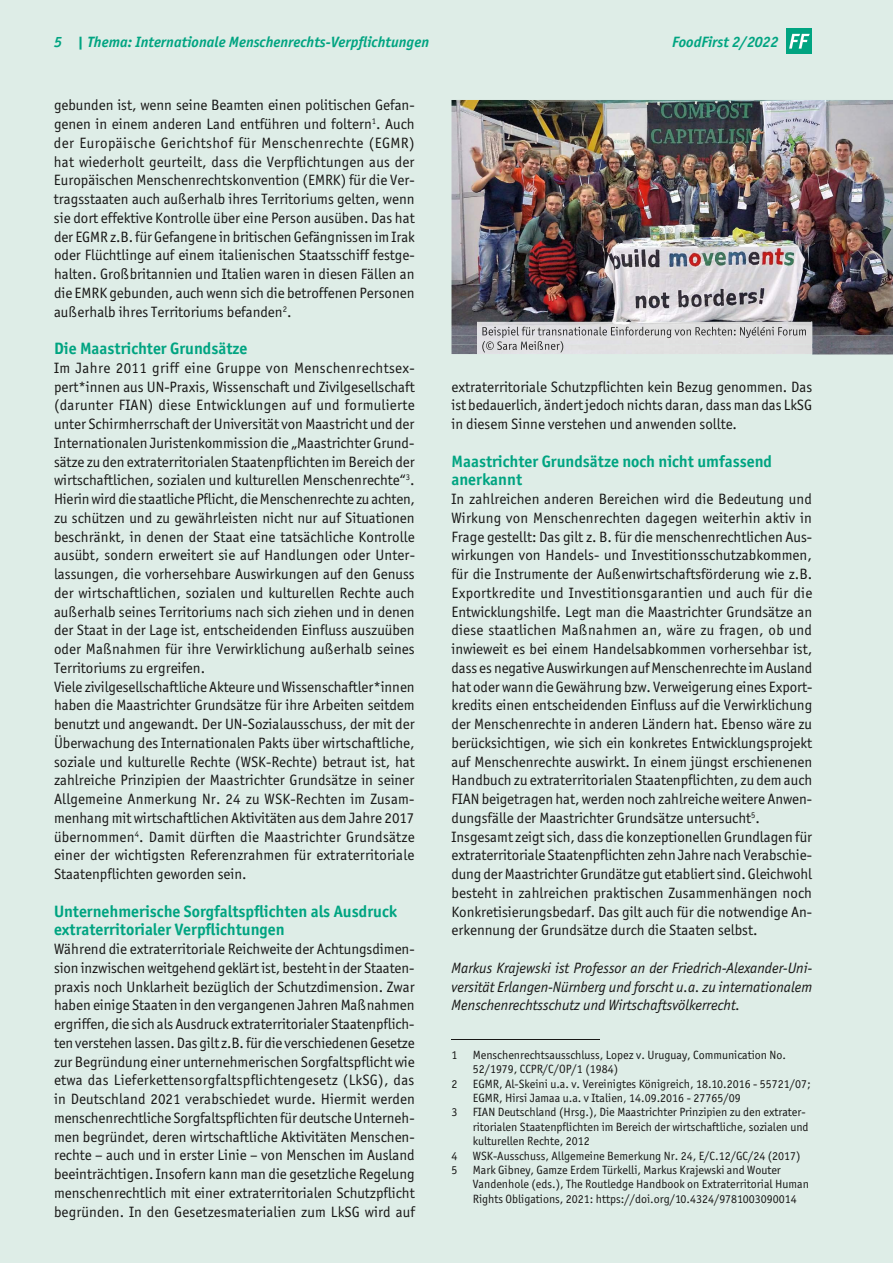
<style>
.page{position:relative;width:893px;height:1263px;background:#deede7}
.page>*{position:absolute;margin:0;border:0;box-sizing:border-box;transform-origin:0 0}
.t1{font:700 16.5px/18.8px "Officina Sans ITC";color:#00a481}
.t2{font:15px/18.8px "Officina Sans ITC Boo";color:#181716;text-align:justify}
.t3{font:15px/18.8px "Officina Sans ITC Boo It";color:#181716;text-align:justify}
.t4{font:italic 700 15px "Officina Sans ITC";color:#00a481}
.t5{font:12px/14.4px "Officina Sans ITC Boo";color:#181716}
</style>
<div class="page">
<img style="left:451px;top:344px;width:26px;height:10px">
<img style="left:451px;top:335px;width:26px;height:9px">
<img style="left:813px;top:335px;width:80px;height:19px">
<img style="left:451px;top:100px;width:442px;height:235px">
<img style="left:477px;top:322px;width:335px;height:32px">
<svg style="left:812px;top:335px;width:1px;height:19px"></svg>
<img style="left:482px;top:335px;width:324px;height:3px">
<img style="left:482px;top:327px;width:324px;height:8px">
<img style="left:482px;top:344px;width:81px;height:9px">
<img style="left:482px;top:341px;width:81px;height:3px">
<hr style="left:451px;top:1039px;width:149px;height:1px;background:#181716">
<div style="left:787px;top:28px;width:25px;height:26px;background:#00a481"></div>
<svg style="left:789px;top:34px;width:21px;height:15px"></svg>
<p class="t4" style="left:54px;top:33px;width:377px">5 | Thema: Internationale Menschenrechts-Verpflichtungen</p>
<p class="t4" style="left:672px;top:33px;width:108px">FoodFirst 2/2022</p>
<p class="t2" style="left:54px;top:96px;width:362px">gebunden ist, wenn seine Beamten einen politischen Gefan&shy;genen in einem anderen Land entführen und foltern<sup>1</sup>. Auch der Europäische Gerichtshof für Menschenrechte (EGMR) hat wiederholt geurteilt, dass die Verpflichtungen aus der Europäischen Menschenrechtskonvention (EMRK) für die Ver&shy;tragsstaaten auch außerhalb ihres Territoriums gelten, wenn sie dort effektive Kontrolle über eine Person ausüben. Das hat der EGMR z.B. für Gefangene in britischen Gefängnissen im Irak oder Flüchtlinge auf einem italienischen Staatsschiff festge&shy;halten. Großbritannien und Italien waren in diesen Fällen an die EMRK gebunden, auch wenn sich die betroffenen Personen außerhalb ihres Territoriums befanden<sup>2</sup>.</p>
<p class="t1" style="left:54px;top:339px;width:195px">Die Maastrichter grundsätze</p>
<p class="t2" style="left:54px;top:358px;width:363px;text-align:left">Im Jahre 2011 griff eine Gruppe von Menschenrechtsex&shy;pert*innen aus UN-Praxis, Wissenschaft und Zivilgesellschaft (darunter FIAN) diese Entwicklungen auf und formulierte unter Schirmherrschaft der Universität von Maastricht und der Internationalen Juristenkommission die „Maastrichter Grund&shy;sätze zu den extraterritorialen Staatenpflichten im Bereich der wirtschaftlichen, sozialen und kulturellen Menschenrechte“<sup>3</sup>. hierin wird die staatliche Pflicht, die Menschenrechte zu achten, zu schützen und zu gewährleisten nicht nur auf Situationen beschränkt, in denen der Staat eine tatsächliche Kontrolle ausübt, sondern erweitert sie auf handlungen oder Unter&shy;lassungen, die vorhersehbare Auswirkungen auf den Genuss der wirtschaftlichen, sozialen und kulturellen Rechte auch außerhalb seines Territoriums nach sich ziehen und in denen der Staat in der Lage ist, entscheidenden Einfluss auszuüben oder Maßnahmen für ihre Verwirklichung außerhalb seines Territoriums zu ergreifen.<br>Viele zivilgesellschaftliche Akteure und Wissenschaftler*innen haben die Maastrichter Grundsätze für ihre Arbeiten seitdem benutzt und angewandt. Der UN-Sozialausschuss, der mit der überwachung des Internationalen Pakts über wirtschaftliche, soziale und kulturelle Rechte (WSK-Rechte) betraut ist, hat zahlreiche Prinzipien der Maastrichter Grundsätze in seiner Allgemeine Anmerkung Nr. 24 zu WSK-Rechten im Zusam&shy;menhang mit wirtschaftlichen Aktivitäten aus dem Jahre 2017 übernommen<sup>4</sup>. Damit dürften die Maastrichter Grundsätze einer der wichtigsten Referenzrahmen für extraterritoriale Staatenpflichten geworden sein.</p>
<p class="t1" style="left:54px;top:901px;width:344px">unternehmerische sorgfaltspflichten als Ausdruck extraterritorialer Verpflichtungen</p>
<p class="t2" style="left:54px;top:939px;width:362px">Während die extraterritoriale Reichweite der Achtungsdimen&shy;sion inzwischen weitgehend geklärt ist, besteht in der Staaten&shy;praxis noch Unklarheit bezüglich der Schutzdimension. Zwar haben einige Staaten in den vergangenen Jahren Maßnahmen ergriffen, die sich als Ausdruck extraterritorialer Staatenpflich&shy;ten verstehen lassen. Das gilt z.B. für die verschiedenen Gesetze zur Begründung einer unternehmerischen Sorgfaltspflicht wie etwa das Lieferkettensorgfaltspflichtengesetz (LkSG), das in Deutschland 2021 verabschiedet wurde. hiermit werden menschenrechtliche Sorgfaltspflichten für deutsche Unterneh&shy;men begründet, deren wirtschaftliche Aktivitäten Menschen&shy;rechte – auch und in erster Linie – von Menschen im Ausland beeinträchtigen. Insofern kann man die gesetzliche Regelung menschenrechtlich mit einer extraterritorialen Schutzpflicht begründen. In den Gesetzesmaterialien zum LkSG wird auf</p>
<p class="t2" style="left:451px;top:377px;width:362px">extraterritoriale Schutzpflichten kein Bezug genommen. Das ist bedauerlich, ändert jedoch nichts daran, dass man das LkSG in diesem Sinne verstehen und anwenden sollte.</p>
<p class="t1" style="left:451px;top:451px;width:322px">Maastrichter grundsätze noch nicht umfassend anerkannt</p>
<p class="t2" style="left:451px;top:489px;width:362px;text-align:left">In zahlreichen anderen Bereichen wird die Bedeutung und Wirkung von Menschenrechten dagegen weiterhin aktiv in Frage gestellt: Das gilt z. B. für die menschenrechtlichen Aus&shy;wirkungen von handels- und Investitionsschutzabkommen, für die Instrumente der Außenwirtschaftsförderung wie z.B.<br>Exportkredite und Investitionsgarantien und auch für die Entwicklungshilfe. Legt man die Maastrichter Grundsätze an diese staatlichen Maßnahmen an, wäre zu fragen, ob und inwieweit es bei einem handelsabkommen vorhersehbar ist, dass es negative Auswirkungen auf Menschenrechte im Ausland hat oder wann die Gewährung bzw. Verweigerung eines Export&shy;kredits einen entscheidenden Einfluss auf die Verwirklichung der Menschenrechte in anderen Ländern hat. Ebenso wäre zu berücksichtigen, wie sich ein konkretes Entwicklungsprojekt auf Menschenrechte auswirkt. In einem jüngst erschienenen handbuch zu extraterritorialen Staatenpflichten, zu dem auch FIAN beigetragen hat, werden noch zahlreiche weitere Anwen&shy;dungsfälle der Maastrichter Grundsätze untersucht<sup>5</sup>.<br>Insgesamt zeigt sich, dass die konzeptionellen Grundlagen für extraterritoriale Staatenpflichten zehn Jahre nach Verabschie&shy;dung der Maastrichter Grundätze gut etabliert sind. Gleichwohl besteht in zahlreichen praktischen Zusammenhängen noch Konkretisierungsbedarf. Das gilt auch für die notwendige An&shy;erkennung der Grundsätze durch die Staaten selbst.</p>
<p class="t3" style="left:451px;top:958px;width:362px">Markus Krajewski ist Professor an der Friedrich-Alexander-Uni&shy;versität Erlangen-Nürnberg und forscht u.a. zu internationalem Menschenrechtsschutz und Wirtschaftsvölkerrecht.</p>
<p class="t5" style="left:451px;top:1047px;width:7px">1</p>
<p class="t5" style="left:473px;top:1047px;width:315px">Menschenrechtsausschluss, Lopez v. Uruguay, communication No.<br>52/1979, ccPR/c/OP/1 (1984)</p>
<p class="t5" style="left:451px;top:1076px;width:7px">2</p>
<p class="t5" style="left:473px;top:1076px;width:339px">EGMR, Al-Skeini u.a. v. Vereinigtes Königreich, 18.10.2016 - 55721/07;<br>EGMR, hirsi Jamaa u.a. v Italien, 14.09.2016 - 27765/09</p>
<p class="t5" style="left:451px;top:1105px;width:7px">3</p>
<p class="t5" style="left:473px;top:1105px;width:337px">FIAN Deutschland (hrsg.), Die Maastrichter Prinzipien zu den extrater&shy;ritorialen Staatenpflichten im Bereich der wirtschaftliche, sozialen und kulturellen Rechte, 2012</p>
<p class="t5" style="left:451px;top:1148px;width:7px">4</p>
<p class="t5" style="left:473px;top:1148px;width:329px">WSK-Ausschuss, Allgemeine Bemerkung Nr. 24, E/c.12/Gc/24 (2017)</p>
<p class="t5" style="left:451px;top:1163px;width:7px">5</p>
<p class="t5" style="left:473px;top:1163px;width:338px">Mark Gibney, Gamze Erdem Türkelli, Markus Krajewski and Wouter<br>Vandenhole (eds.), The Routledge handbook on Extraterritorial human<br>Rights Obligations, 2021: https://doi.org/10.4324/9781003090014</p>
</div>
